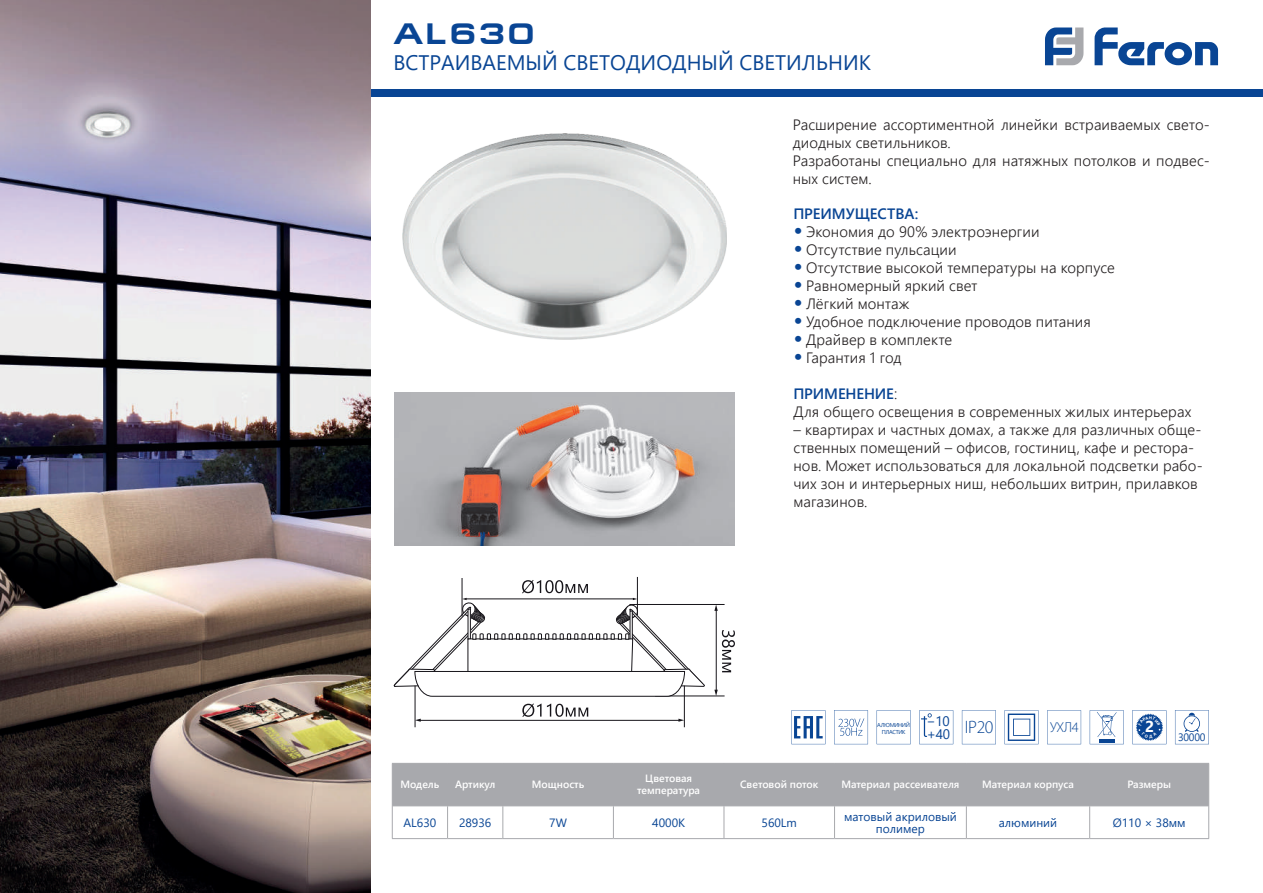
<style>
.page{position:relative;width:1263px;height:893px;background:#fff}
.page>*{position:absolute;margin:0;border:0;box-sizing:border-box;transform-origin:0 0}
.t1{font:700 30px "Europe Ext";letter-spacing:.1em;color:#094594}
.t2{font:21px "Segoe UI";color:#094594}
.t3{font:300 18px "Myriad Pro";color:#094594}
.t4{font:700 15.75px "Segoe UI";color:#fff}
.t5{font:300 15px/18px "Segoe UI";letter-spacing:.005em;color:#231f20}
.t6{font:600 15px "Segoe UI";letter-spacing:-.005em;color:#094594}
.t7{font:300 14.4px "Myriad Pro";color:#094594}
.t8{font:13.8px/12.9px "Segoe UI";color:#094594}
.t9{font:12px/12px "Segoe UI";color:#094594;text-align:center}
.t10{font:10.65px "Segoe UI";letter-spacing:-.02em;color:#094594}
.t11{font:600 10.5px/12px "Segoe UI";color:#fff;text-align:center}
.t12{font:5.7px/6.9px "Segoe UI";letter-spacing:-.07em;color:#094594;text-align:center}
.s1{font-weight:700;font-size:22.5px;color:#094594}
.s2{font-weight:600;color:#094594}
</style>
<div class="page">
<svg style="left:1045px;top:28px;width:38px;height:37px"></svg>
<svg style="left:1094px;top:28px;width:124px;height:37px"></svg>
<div style="left:359px;top:89px;width:904px;height:7px;background:#094594"></div>
<div style="left:393px;top:764px;width:815px;height:41px;background:#a8a9ad"></div>
<hr style="left:392px;top:763px;width:56px;height:1px;background:#a8a9ad">
<hr style="left:392px;top:764px;width:1px;height:42px;background:#a8a9ad">
<hr style="left:448px;top:763px;width:55px;height:1px;background:#a8a9ad">
<hr style="left:447px;top:764px;width:1px;height:41px;background:#a8a9ad">
<hr style="left:503px;top:763px;width:110px;height:1px;background:#a8a9ad">
<hr style="left:502px;top:764px;width:1px;height:41px;background:#a8a9ad">
<hr style="left:613px;top:763px;width:111px;height:1px;background:#a8a9ad">
<hr style="left:613px;top:764px;width:1px;height:41px;background:#a8a9ad">
<hr style="left:724px;top:763px;width:110px;height:1px;background:#a8a9ad">
<hr style="left:724px;top:764px;width:1px;height:41px;background:#a8a9ad">
<hr style="left:834px;top:763px;width:132px;height:1px;background:#a8a9ad">
<hr style="left:834px;top:764px;width:1px;height:41px;background:#a8a9ad">
<hr style="left:966px;top:763px;width:124px;height:1px;background:#a8a9ad">
<hr style="left:966px;top:764px;width:1px;height:41px;background:#a8a9ad">
<hr style="left:1090px;top:763px;width:119px;height:1px;background:#a8a9ad">
<hr style="left:1089px;top:764px;width:1px;height:41px;background:#a8a9ad">
<hr style="left:1208px;top:764px;width:1px;height:42px;background:#a8a9ad">
<hr style="left:393px;top:805px;width:55px;height:1px;background:#a8a9ad">
<hr style="left:448px;top:805px;width:55px;height:1px;background:#a8a9ad">
<hr style="left:503px;top:805px;width:110px;height:1px;background:#a8a9ad">
<hr style="left:613px;top:805px;width:111px;height:1px;background:#a8a9ad">
<hr style="left:724px;top:805px;width:110px;height:1px;background:#a8a9ad">
<hr style="left:834px;top:805px;width:132px;height:1px;background:#a8a9ad">
<hr style="left:966px;top:805px;width:124px;height:1px;background:#a8a9ad">
<hr style="left:1090px;top:805px;width:118px;height:1px;background:#a8a9ad">
<hr style="left:392px;top:806px;width:1px;height:32px;background:#a8a9ad">
<hr style="left:447px;top:806px;width:1px;height:32px;background:#a8a9ad">
<hr style="left:502px;top:806px;width:1px;height:32px;background:#a8a9ad">
<hr style="left:613px;top:806px;width:1px;height:32px;background:#a8a9ad">
<hr style="left:724px;top:806px;width:1px;height:32px;background:#a8a9ad">
<hr style="left:834px;top:806px;width:1px;height:32px;background:#a8a9ad">
<hr style="left:966px;top:806px;width:1px;height:32px;background:#a8a9ad">
<hr style="left:1089px;top:806px;width:1px;height:32px;background:#a8a9ad">
<hr style="left:1208px;top:806px;width:1px;height:32px;background:#a8a9ad">
<hr style="left:392px;top:838px;width:56px;height:1px;background:#a8a9ad">
<hr style="left:448px;top:838px;width:55px;height:1px;background:#a8a9ad">
<hr style="left:503px;top:838px;width:110px;height:1px;background:#a8a9ad">
<hr style="left:613px;top:838px;width:111px;height:1px;background:#a8a9ad">
<hr style="left:724px;top:838px;width:110px;height:1px;background:#a8a9ad">
<hr style="left:834px;top:838px;width:132px;height:1px;background:#a8a9ad">
<hr style="left:966px;top:838px;width:124px;height:1px;background:#a8a9ad">
<hr style="left:1090px;top:838px;width:119px;height:1px;background:#a8a9ad">
<svg style="left:1047px;top:710px;width:34px;height:34px"></svg>
<svg style="left:1004px;top:710px;width:34px;height:34px"></svg>
<svg style="left:791px;top:710px;width:34px;height:34px"></svg>
<svg style="left:1090px;top:710px;width:34px;height:34px"></svg>
<svg style="left:1175px;top:710px;width:34px;height:34px"></svg>
<svg style="left:962px;top:710px;width:34px;height:34px"></svg>
<svg style="left:877px;top:710px;width:34px;height:34px"></svg>
<svg style="left:919px;top:710px;width:34px;height:34px"></svg>
<svg style="left:834px;top:710px;width:34px;height:34px"></svg>
<img style="left:0;top:0;width:371px;height:893px">
<img style="left:403px;top:133px;width:323px;height:206px">
<img style="left:394px;top:392px;width:341px;height:154px">
<hr style="left:415px;top:672px;width:1px;height:55px;background:#17151a">
<hr style="left:684px;top:672px;width:1px;height:55px;background:#17151a">
<hr style="left:637px;top:577px;width:1px;height:38px;background:#17151a">
<hr style="left:462px;top:578px;width:1px;height:38px;background:#17151a">
<hr style="left:629px;top:604px;width:96px;height:1px;background:#17151a">
<hr style="left:655px;top:696px;width:70px;height:1px;background:#17151a">
<hr style="left:420px;top:720px;width:259px;height:1px;background:#17151a">
<svg style="left:415px;top:719px;width:6px;height:3px"></svg>
<svg style="left:678px;top:719px;width:6px;height:3px"></svg>
<hr style="left:716px;top:610px;width:1px;height:81px;background:#17151a">
<svg style="left:714px;top:605px;width:4px;height:6px"></svg>
<svg style="left:714px;top:690px;width:4px;height:6px"></svg>
<svg style="left:722px;top:630px;width:13px;height:42px"></svg>
<svg style="left:522px;top:703px;width:19px;height:14px"></svg>
<svg style="left:547px;top:704px;width:41px;height:13px"></svg>
<svg style="left:394px;top:580px;width:311px;height:117px"></svg>
<svg style="left:1132px;top:710px;width:34px;height:34px"></svg>
<h1 class="t1" style="left:393px;top:17px;width:142px">AL630</h1>
<h2 class="t2" style="left:393px;top:43px;width:479px">ВСТРАИВАЕМЫЙ СВЕТОДИОДНЫЙ СВЕТИЛЬНИК</h2>
<p class="t5" style="left:793px;top:114px;width:419px">Расширение ассортиментной линейки встраиваемых свето&shy;диодных светильников.<br>Разработаны специально для натяжных потолков и подвес&shy;ных систем.</p>
<p class="t6" style="left:793px;top:200px;width:126px">ПРЕИМУЩЕСТВА:</p>
<p class="t5" style="left:793px;top:221px;width:248px"><span class="s1">•</span> Экономия до 90% электроэнергии</p>
<p class="t5" style="left:793px;top:239px;width:165px"><span class="s1">•</span> Отсутствие пульсации</p>
<p class="t5" style="left:793px;top:257px;width:323px"><span class="s1">•</span> Отсутствие высокой температуры на корпусе</p>
<p class="t5" style="left:793px;top:275px;width:185px"><span class="s1">•</span> Равномерный яркий свет</p>
<p class="t5" style="left:793px;top:293px;width:117px"><span class="s1">•</span> Лёгкий монтаж</p>
<p class="t5" style="left:793px;top:311px;width:299px"><span class="s1">•</span> Удобное подключение проводов питания</p>
<p class="t5" style="left:793px;top:329px;width:160px"><span class="s1">•</span> Драйвер в комплекте</p>
<p class="t5" style="left:793px;top:347px;width:110px"><span class="s1">•</span> Гарантия 1 год</p>
<p class="t5" style="left:793px;top:383px;width:399px"><span class="s2">ПРИМЕНЕНИЕ</span>:<br>Для общего освещения в современных жилых интерьерах</p>
<p class="t5" style="left:793px;top:419px;width:411px">– квартирах и частных домах, а также для различных обще&shy;ственных помещений – офисов, гостиниц, кафе и рестора&shy;нов. Может использоваться для локальной подсветки рабо&shy;чих зон и интерьерных ниш, небольших витрин, прилавков магазинов.</p>
<p class="t12" style="left:877px;top:721px;width:34px">АЛЮМИНИЙ<br>ПЛАСТИК</p>
<p class="t8" style="left:926px;top:713px;width:25px">−10 +40</p>
<p class="t4" style="left:1145px;top:712px;width:11px">2</p>
<p class="t3" style="left:965px;top:717px;width:30px">IP20</p>
<p class="t7" style="left:1050px;top:719px;width:30px">УХЛ4</p>
<p class="t10" style="left:1178px;top:727px;width:29px">30000</p>
<p class="t11" style="left:400px;top:778px;width:40px">Модель</p>
<p class="t11" style="left:455px;top:778px;width:42px">Артикул</p>
<p class="t11" style="left:532px;top:778px;width:54px">Мощность</p>
<p class="t11" style="left:637px;top:772px;width:64px">Цветовая температура</p>
<p class="t11" style="left:740px;top:778px;width:80px">Световой поток</p>
<p class="t11" style="left:841px;top:778px;width:120px">Материал рассеивателя</p>
<p class="t11" style="left:982px;top:778px;width:93px">Материал корпуса</p>
<p class="t11" style="left:1127px;top:778px;width:45px">Размеры</p>
<p class="t9" style="left:403px;top:815px;width:34px">AL630</p>
<p class="t9" style="left:459px;top:815px;width:34px">28936</p>
<p class="t9" style="left:549px;top:815px;width:19px">7W</p>
<p class="t9" style="left:652px;top:815px;width:34px">4000К</p>
<p class="t9" style="left:761px;top:815px;width:37px">560Lm</p>
<p class="t9" style="left:844px;top:809px;width:114px">матовый акриловый полимер</p>
<p class="t9" style="left:999px;top:815px;width:60px">алюминий</p>
<p class="t9" style="left:1113px;top:815px;width:75px">Ø110 × 38мм</p>
</div>
